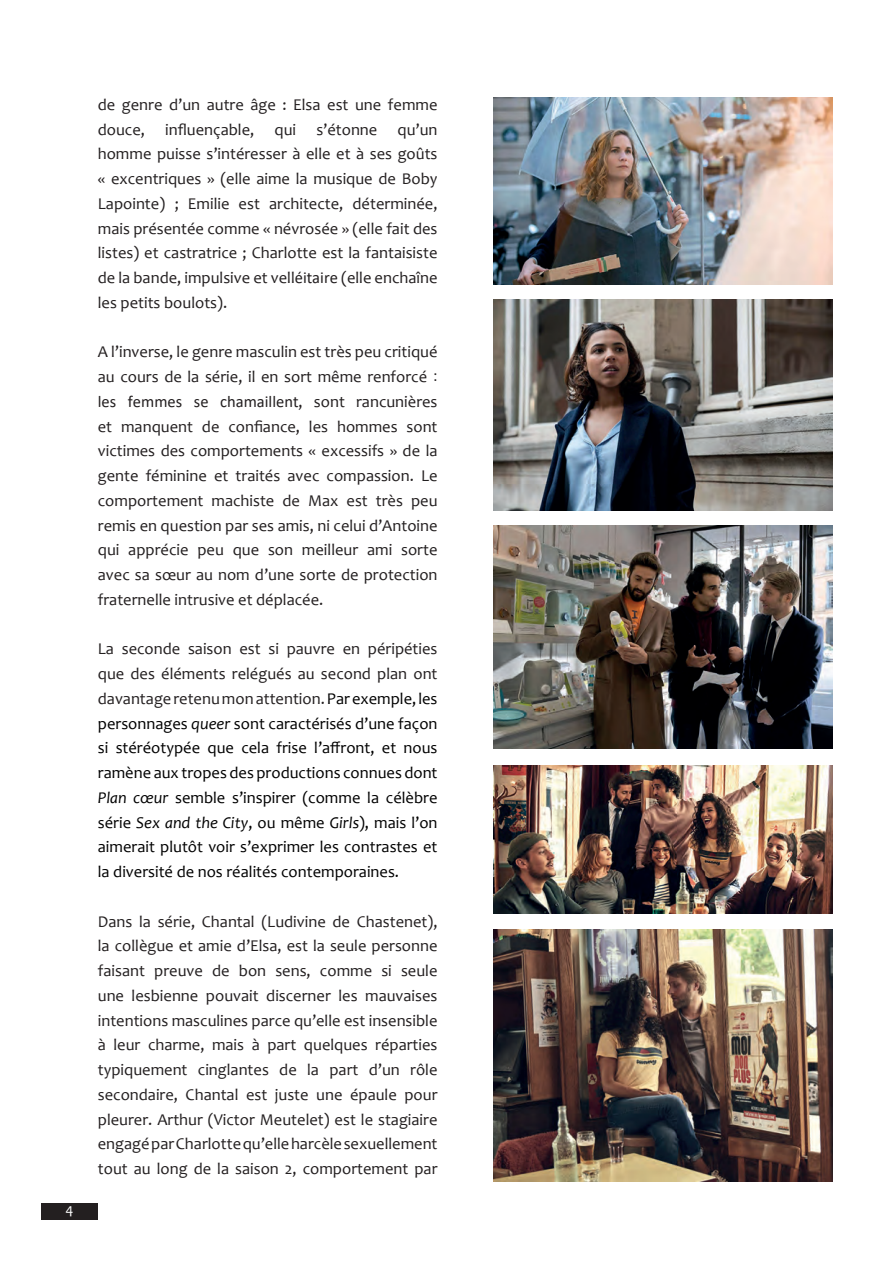
<style>
.page{position:relative;width:893px;height:1263px;background:#fff}
.page>*{position:absolute;margin:0;border:0;box-sizing:border-box;transform-origin:0 0}
.t1{font:16.5px/24.8px "Candara";color:#231f20;text-align:justify}
.t2{font:16.5px/24.8px "Candara";color:#000001;text-align:justify}
.t3{font:16.5px "Calibri";color:#231f20}
.t4{font:15px "Candara";color:#fff}
.s1{font-family:"Calibri"}
.s2{font-family:"Candara"}
.s3{color:#231f20}
.s4{font-style:italic}
</style>
<div class="page">
<div style="left:41px;top:1203px;width:57px;height:17px;background:#231f20"></div>
<img style="left:493px;top:929px;width:340px;height:252px">
<img style="left:493px;top:765px;width:340px;height:149px">
<img style="left:493px;top:98px;width:340px;height:186px">
<img style="left:493px;top:300px;width:340px;height:211px">
<img style="left:493px;top:526px;width:340px;height:222px">
<p class="t4" style="left:65px;top:1200px;width:9px">4</p>
<p class="t1" style="left:98px;top:92px;width:341px">de genre d’un autre âge : Elsa est une femme douce, influençable, qui s’étonne qu’un homme puisse s’intéresser à elle et à ses goûts « excentriques » (elle aime la musique de Boby Lapointe) ; Emilie est architecte, déterminée, mais présentée comme « névrosée » (elle fait des listes) et castratrice ; Charlotte est la fantaisiste de la bande, impulsive et vell<span class="s1">éitaire</span> (elle enchaîne les petits boulots).</p>
<p class="t1" style="left:98px;top:339px;width:341px">A l’inverse, le genre masculin est très peu critiqué au cours de la série, il en sort même renforcé <span class="s1">:</span></p>
<p class="t3" style="left:98px;top:390px;width:341px">les femmes se chamaillent<span class="s2">, sont rancunières</span></p>
<p class="t1" style="left:98px;top:414px;width:341px">et manquent de confiance, les hommes sont victimes des comportements « excessifs » de la gente féminine et traités avec compassion. Le comportement machiste de Max est très peu remis en question par ses amis, ni celui d’Antoine qui apprécie peu que son meilleur ami sorte avec sa sœur au nom d’une sorte de protection fraternelle intrusive et déplacée.</p>
<p class="t2" style="left:98px;top:636px;width:341px"><span class="s3">La seconde saison est si pauvre en péripéties que des éléments relégués au second plan ont davantage retenu mon attention.</span> Par exemple, les personnages <span class="s4">queer</span> sont caractérisés d’une façon si stéréotypée que cela frise l’affront, et nous ramène aux tropes des productions connues dont <span class="s4">Plan cœur</span> semble s’inspirer (comme la célèbre série <span class="s4">Sex and the City</span>, ou même <span class="s4">Girls</span>), mais l’on aimerait plutôt voir s’exprimer les contrastes et la diversité de nos réalités contemporaines.</p>
<p class="t1" style="left:98px;top:909px;width:341px">Dans la série, Chantal (Ludivine de Chastenet), la collègue et amie d’Elsa, est la seule personne faisant preuve de bon sens, comme si seule une lesbienne pouvait discerner les mauvaises intentions masculines parce qu’elle est insensible à leur charme, mais à part quelques réparties typiquement cinglantes de la part d’un rôle secondaire, Chantal est juste une épaule pour pleurer. Arthur (Victor Meutelet) est le stagiaire engagé par Charlotte qu’elle harcèle sexuellement tout au long de la saison 2, comportement par</p>
</div>
